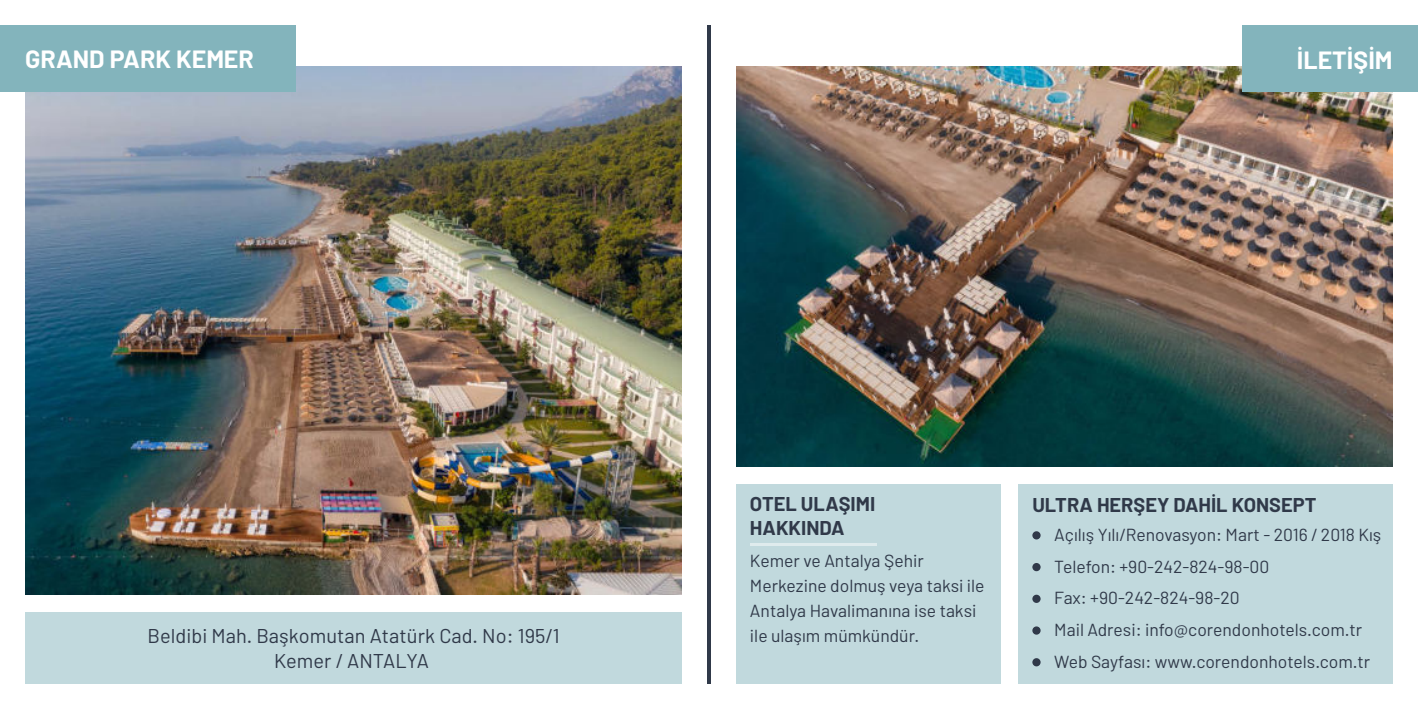
<style>
.page{position:relative;width:1418px;height:709px;background:#fff}
.page>*{position:absolute;margin:0;border:0;box-sizing:border-box;transform-origin:0 0}
.t1{font:700 25px "Barlow";color:#fff}
.t2{font:20px/25px "Barlow";letter-spacing:.005em;color:#303949;text-align:center}
.t3{font:700 20px/24px "Barlow";color:#303949}
.t4{font:17.5px/31.8px "Barlow";color:#303949}
</style>
<div class="page">
<img style="left:736px;top:66px;width:656px;height:400px">
<img style="left:25px;top:66px;width:657px;height:528px">
<div style="left:736px;top:484px;width:264px;height:199px;background:#c1d9dd"></div>
<div style="left:1018px;top:484px;width:374px;height:199px;background:#c1d9dd"></div>
<hr style="left:750px;top:543px;width:126px;height:2px;background:#fff">
<hr style="left:707px;top:25px;width:3px;height:658px;background:#303949">
<div style="left:0;top:25px;width:295px;height:66px;background:#83b4bc"></div>
<div style="left:1242px;top:25px;width:175px;height:66px;background:#83b4bc"></div>
<div style="left:1032px;top:531px;width:8px;height:8px;background:#303949;border-radius:50%"></div>
<div style="left:1032px;top:563px;width:8px;height:8px;background:#303949;border-radius:50%"></div>
<div style="left:1032px;top:595px;width:8px;height:8px;background:#303949;border-radius:50%"></div>
<div style="left:1032px;top:626px;width:8px;height:8px;background:#303949;border-radius:50%"></div>
<div style="left:1032px;top:658px;width:8px;height:8px;background:#303949;border-radius:50%"></div>
<div style="left:25px;top:612px;width:657px;height:71px;background:#c1d9dd"></div>
<h1 class="t1" style="left:25px;top:45px;width:230px">GRAND PARK KEMER</h1>
<h1 class="t1" style="left:1296px;top:46px;width:97px">İLETİŞİM</h1>
<p class="t2" style="left:147px;top:624px;width:414px">Beldibi Mah. Başkomutan Atatürk Cad. No: 195/1<br>Kemer / ANTALYA</p>
<p class="t3" style="left:750px;top:492px;width:127px">OTEL ULAŞIMI<br>HAKKINDA</p>
<p class="t4" style="left:750px;top:548px;width:236px;line-height:25px">Kemer ve Antalya Şehir<br>Merkezine dolmuş veya taksi ile<br>Antalya Havalimanına ise taksi ile ulaşım mümkündür.</p>
<p class="t3" style="left:1032px;top:493px;width:285px">ULTRA HERŞEY DAHİL KONSEPT</p>
<p class="t4" style="left:1054px;top:519px;width:328px">Açılış Yılı/Renovasyon: Mart - 2016 / 2018 Kış Telefon: +90-242-824-98-00<br>Fax: +90-242-824-98-20<br>Mail Adresi: info@corendonhotels.com.tr Web Sayfası: www.corendonhotels.com.tr</p>
</div>
